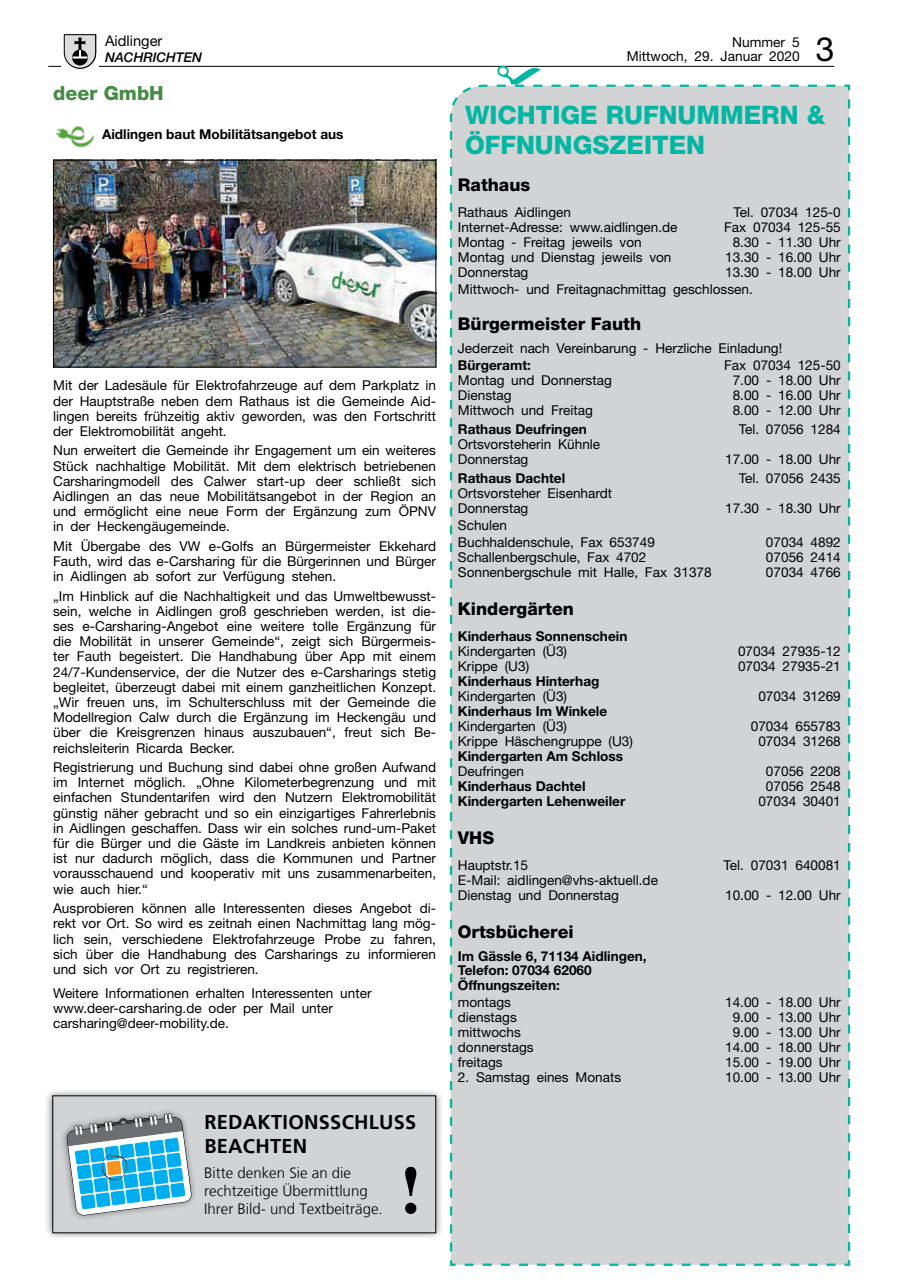
<style>
.page{position:relative;width:902px;height:1280px;background:#fff}
.page>*{position:absolute;margin:0;border:0;box-sizing:border-box;transform-origin:0 0}
.t1{font:33.6px "Helvetica Neue";color:#000}
.t2{font:800 25.5px/30px "Helvetica Neue";color:#01b6a2}
.t3{font:700 19.95px/24px "Frutiger";letter-spacing:.015em;color:#000}
.t4{font:800 19.5px "Helvetica Neue";color:#458a45}
.t5{font:800 17.55px "Helvetica Neue";color:#000}
.t6{font:300 15px/18px "Frutiger";color:#000}
.t7{font:14.7px "Helvetica Neue";color:#000}
.t8{font:13.65px/15.1px "Helvetica Neue";color:#000;text-align:justify}
.t9{font:700 13.65px/14.4px "Helvetica Neue";color:#000}
.t10{font:italic 500 13.35px "Helvetica Neue";color:#000}
</style>
<div class="page">
<hr style="left:48px;top:66px;width:786px;height:1px;background:#000">
<svg style="left:96px;top:34px;width:1px;height:21px"></svg>
<div style="left:61px;top:59px;width:38px;height:9px;background:#fff"></div>
<svg style="left:63px;top:34px;width:33px;height:35px"></svg>
<img style="left:56px;top:126px;width:38px;height:22px">
<img style="left:55px;top:162px;width:379px;height:203px">
<div style="left:53px;top:160px;width:383px;height:207px;border:1px solid #000"></div>
<div style="left:449px;top:84px;width:402px;height:1182px;background:#d1d3d4"></div>
<svg style="left:492px;top:66px;width:343px;height:21px"></svg>
<div style="left:45px;top:1088px;width:399px;height:153px;background:#000;opacity:.5"></div>
<div style="left:53px;top:1096px;width:382px;height:137px;background:#d1d3d4"></div>
<svg style="left:405px;top:1167px;width:11px;height:47px"></svg>
<svg style="left:62px;top:1110px;width:133px;height:109px"></svg>
<p class="t7" style="left:105px;top:32px;width:59px">Aidlinger</p>
<p class="t10" style="left:105px;top:49px;width:98px">NACHRICHTEN</p>
<h3 class="t4" style="left:53px;top:81px;width:112px">deer GmbH</h3>
<p class="t9" style="left:102px;top:127px;width:243px">Aidlingen baut Mobilitätsangebot aus</p>
<p class="t8" style="left:53px;top:378px;width:384px">Mit der Ladesäule für Elektrofahrzeuge auf dem Parkplatz in der Hauptstraße neben dem Rathaus ist die Gemeinde Aid&shy;lingen bereits frühzeitig aktiv geworden, was den Fortschritt der Elektromobilität angeht.</p>
<p class="t8" style="left:53px;top:443px;width:384px">Nun erweitert die Gemeinde ihr Engagement um ein weiteres Stück nachhaltige Mobilität. Mit dem elektrisch betriebenen Carsharingmodell des Calwer start-up deer schließt sich Aidlingen an das neue Mobilitätsangebot in der Region an und ermöglicht eine neue Form der Ergänzung zum ÖPNV in der Heckengäugemeinde.</p>
<p class="t8" style="left:53px;top:538px;width:384px">Mit Übergabe des VW e-Golfs an Bürgermeister Ekkehard Fauth, wird das e-Carsharing für die Bürgerinnen und Bürger in Aidlingen ab sofort zur Verfügung stehen.</p>
<p class="t8" style="left:53px;top:588px;width:384px">„Im Hinblick auf die Nachhaltigkeit und das Umweltbewusst&shy;sein, welche in Aidlingen groß geschrieben werden, ist die&shy;ses e-Carsharing-Angebot eine weitere tolle Ergänzung für die Mobilität in unserer Gemeinde“, zeigt sich Bürgermeis&shy;ter Fauth begeistert. Die Handhabung über App mit einem 24/7-Kundenservice, der die Nutzer des e-Carsharings stetig begleitet, überzeugt dabei mit einem ganzheitlichen Konzept. „Wir freuen uns, im Schulterschluss mit der Gemeinde die Modellregion Calw durch die Ergänzung im Heckengäu und über die Kreisgrenzen hinaus auszubauen“, freut sich Be&shy;reichsleiterin Ricarda Becker.</p>
<p class="t8" style="left:53px;top:759px;width:384px">Registrierung und Buchung sind dabei ohne großen Aufwand im Internet möglich. „Ohne Kilometerbegrenzung und mit einfachen Stundentarifen wird den Nutzern Elektromobilität günstig näher gebracht und so ein einzigartiges Fahrerlebnis in Aidlingen geschaffen. Dass wir ein solches rund-um-Paket für die Bürger und die Gäste im Landkreis anbieten können ist nur dadurch möglich, dass die Kommunen und Partner vorausschauend und kooperativ mit uns zusammenarbeiten, wie auch hier.“</p>
<p class="t8" style="left:53px;top:900px;width:384px">Ausprobieren können alle Interessenten dieses Angebot di&shy;rekt vor Ort. So wird es zeitnah einen Nachmittag lang mög&shy;lich sein, verschiedene Elektrofahrzeuge Probe zu fahren, sich über die Handhabung des Carsharings zu informieren und sich vor Ort zu registrieren.</p>
<p class="t8" style="left:53px;top:985px;width:320px;text-align:left">Weitere Informationen erhalten Interessenten unter www.deer-carsharing.de oder per Mail unter carsharing@deer-mobility.de.</p>
<h3 class="t3" style="left:204px;top:1110px;width:213px">REDAKTIONSSCHLUSS<br>BEACHTEN</h3>
<p class="t6" style="left:204px;top:1164px;width:180px">Bitte denken Sie an die rechtzeitige Übermittlung<br>Ihrer Bild- und Textbeiträge.</p>
<p class="t8" style="left:627px;top:35px;width:174px;line-height:13.5px;text-align:right">Nummer 5<br>Mittwoch, 29. Januar 2020</p>
<h1 class="t1" style="left:815px;top:29px;width:20px">3</h1>
<h2 class="t2" style="left:465px;top:100px;width:361px">WICHTIGE RUFNUMMERN &amp;<br>ÖFFNUNGSZEITEN</h2>
<p class="t5" style="left:458px;top:175px;width:74px">Rathaus</p>
<p class="t8" style="left:458px;top:204px;width:115px">Rathaus Aidlingen</p>
<p class="t8" style="left:733px;top:204px;width:109px">Tel. 07034 125-0</p>
<p class="t8" style="left:458px;top:219px;width:221px">Internet-Adresse: www.aidlingen.de</p>
<p class="t8" style="left:724px;top:219px;width:118px">Fax 07034 125-55</p>
<p class="t8" style="left:458px;top:234px;width:185px">Montag - Freitag jeweils von</p>
<p class="t8" style="left:732px;top:234px;width:110px">8.30 - 11.30 Uhr</p>
<p class="t8" style="left:458px;top:249px;width:215px">Montag und Dienstag jeweils von</p>
<p class="t8" style="left:725px;top:249px;width:117px">13.30 - 16.00 Uhr</p>
<p class="t8" style="left:458px;top:264px;width:72px">Donnerstag</p>
<p class="t8" style="left:458px;top:264px;width:384px;line-height:16.5px;text-indent:267px">13.30 - 18.00 Uhr<br>Mittwoch- und Freitagnachmittag geschlossen.</p>
<p class="t5" style="left:458px;top:313px;width:185px">Bürgermeister Fauth</p>
<p class="t8" style="left:458px;top:340px;width:326px">Jederzeit nach Vereinbarung - Herzliche Einladung!</p>
<p class="t9" style="left:458px;top:357px;width:74px">Bürgeramt:</p>
<p class="t8" style="left:724px;top:357px;width:118px">Fax 07034 125-50</p>
<p class="t8" style="left:458px;top:372px;width:155px">Montag und Donnerstag</p>
<p class="t8" style="left:732px;top:372px;width:110px">7.00 - 18.00 Uhr</p>
<p class="t8" style="left:458px;top:387px;width:55px">Dienstag</p>
<p class="t8" style="left:732px;top:387px;width:110px">8.00 - 16.00 Uhr</p>
<p class="t8" style="left:458px;top:402px;width:136px">Mittwoch und Freitag</p>
<p class="t8" style="left:732px;top:402px;width:110px">8.00 - 12.00 Uhr</p>
<p class="t9" style="left:458px;top:421px;width:130px">Rathaus Deufringen</p>
<p class="t8" style="left:738px;top:421px;width:103px">Tel. 07056 1284</p>
<p class="t8" style="left:458px;top:436px;width:144px">Ortsvorsteherin Kühnle<br>Donnerstag</p>
<p class="t8" style="left:725px;top:451px;width:117px">17.00 - 18.00 Uhr</p>
<p class="t9" style="left:458px;top:471px;width:109px">Rathaus Dachtel</p>
<p class="t8" style="left:738px;top:470px;width:103px">Tel. 07056 2435</p>
<p class="t8" style="left:458px;top:486px;width:156px">Ortsvorsteher Eisenhardt<br>Donnerstag</p>
<p class="t8" style="left:725px;top:500px;width:117px">17.30 - 18.30 Uhr</p>
<p class="t8" style="left:458px;top:516px;width:198px;line-height:17.1px">Schulen<br>Buchhaldenschule, Fax 653749</p>
<p class="t8" style="left:765px;top:534px;width:76px">07034 4892</p>
<p class="t8" style="left:458px;top:549px;width:190px">Schallenbergschule, Fax 4702</p>
<p class="t8" style="left:765px;top:549px;width:76px">07056 2414</p>
<p class="t8" style="left:458px;top:564px;width:255px">Sonnenbergschule mit Halle, Fax 31378</p>
<p class="t8" style="left:765px;top:564px;width:76px">07034 4766</p>
<p class="t5" style="left:458px;top:598px;width:117px">Kindergärten</p>
<p class="t9" style="left:458px;top:628px;width:171px">Kinderhaus Sonnenschein</p>
<p class="t8" style="left:458px;top:643px;width:111px">Kindergarten (Ü3)</p>
<p class="t8" style="left:738px;top:643px;width:104px">07034 27935-12</p>
<p class="t8" style="left:458px;top:658px;width:73px">Krippe (U3)</p>
<p class="t8" style="left:738px;top:658px;width:104px">07034 27935-21</p>
<p class="t9" style="left:458px;top:673px;width:143px">Kinderhaus Hinterhag</p>
<p class="t8" style="left:458px;top:688px;width:111px">Kindergarten (Ü3)</p>
<p class="t8" style="left:758px;top:688px;width:84px">07034 31269</p>
<p class="t9" style="left:458px;top:703px;width:151px">Kinderhaus Im Winkele</p>
<p class="t8" style="left:458px;top:718px;width:111px">Kindergarten (Ü3)</p>
<p class="t8" style="left:750px;top:718px;width:91px">07034 655783</p>
<p class="t8" style="left:458px;top:733px;width:176px">Krippe Häschengruppe (U3)</p>
<p class="t8" style="left:758px;top:733px;width:84px">07034 31268</p>
<p class="t9" style="left:458px;top:748px;width:167px">Kindergarten Am Schloss</p>
<p class="t8" style="left:458px;top:763px;width:68px">Deufringen</p>
<p class="t8" style="left:765px;top:763px;width:76px">07056 2208</p>
<p class="t9" style="left:458px;top:778px;width:129px">Kinderhaus Dachtel</p>
<p class="t8" style="left:765px;top:778px;width:76px">07056 2548</p>
<p class="t9" style="left:458px;top:793px;width:169px">Kindergarten Lehenweiler</p>
<p class="t8" style="left:758px;top:793px;width:84px">07034 30401</p>
<p class="t5" style="left:458px;top:827px;width:38px">VHS</p>
<p class="t8" style="left:458px;top:857px;width:72px">Hauptstr.15</p>
<p class="t8" style="left:723px;top:857px;width:119px">Tel. 07031 640081</p>
<p class="t8" style="left:458px;top:872px;width:201px">E-Mail: aidlingen@vhs-aktuell.de<br>Dienstag und Donnerstag</p>
<p class="t8" style="left:725px;top:887px;width:117px">10.00 - 12.00 Uhr</p>
<p class="t5" style="left:458px;top:921px;width:117px">Ortsbücherei</p>
<p class="t9" style="left:458px;top:948px;width:190px">Im Gässle 6, 71134 Aidlingen,<br>Telefon: 07034 62060<br>Öffnungszeiten:</p>
<p class="t8" style="left:458px;top:994px;width:55px">montags</p>
<p class="t8" style="left:725px;top:994px;width:117px">14.00 - 18.00 Uhr</p>
<p class="t8" style="left:458px;top:1009px;width:60px">dienstags</p>
<p class="t8" style="left:732px;top:1009px;width:110px">9.00 - 13.00 Uhr</p>
<p class="t8" style="left:458px;top:1024px;width:64px">mittwochs</p>
<p class="t8" style="left:732px;top:1024px;width:110px">9.00 - 13.00 Uhr</p>
<p class="t8" style="left:458px;top:1039px;width:77px">donnerstags</p>
<p class="t8" style="left:725px;top:1039px;width:117px">14.00 - 18.00 Uhr</p>
<p class="t8" style="left:458px;top:1054px;width:46px">freitags</p>
<p class="t8" style="left:725px;top:1054px;width:117px">15.00 - 19.00 Uhr</p>
<p class="t8" style="left:458px;top:1069px;width:165px">2. Samstag eines Monats</p>
<p class="t8" style="left:725px;top:1069px;width:117px">10.00 - 13.00 Uhr</p>
</div>
